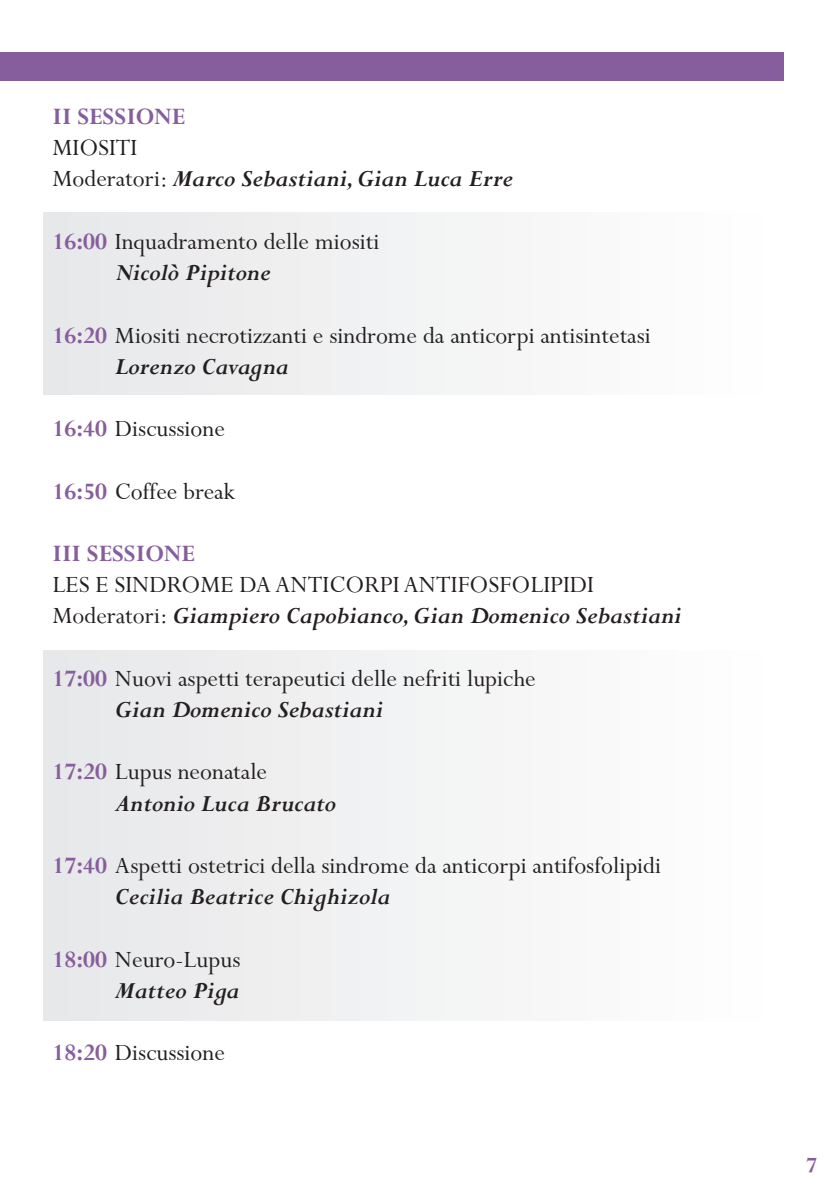
<style>
.page{position:relative;width:840px;height:1191px;background:#fff}
.page>*{position:absolute;margin:0;border:0;box-sizing:border-box;transform-origin:0 0}
.t1{font:26px "Perpetua";color:#231f20}
.nomi{font:italic 700 26px "Perpetua";color:#231f20}
.t2{font:700 26px "Perpetua";color:#875e9d}
.t3{font:700 24px "Perpetua";color:#875e9d}
.s1{font-weight:400;font-style:normal}
.s2{font-weight:700;color:#875e9d}
</style>
<div class="page">
<div style="left:44px;top:213px;width:734px;height:181px;background:#f2f3f4"></div>
<div style="left:44px;top:651px;width:734px;height:369px;background:#f2f3f4"></div>
<div style="left:0;top:52px;width:782px;height:29px;background:#875e9d"></div>
<p class="t2" style="left:52px;top:103px;width:134px">II SESSIONE</p>
<p class="t1" style="left:52px;top:134px;width:86px">MIOSITI</p>
<p class="nomi" style="left:52px;top:165px;width:461px"><span class="s1">Moderatori:</span> Marco Sebastiani, Gian Luca Erre</p>
<p class="t1" style="left:52px;top:228px;width:328px"><span class="s2">16:00</span> Inquadramento delle miositi</p>
<p class="nomi" style="left:115px;top:259px;width:157px">Nicolò Pipitone</p>
<p class="t1" style="left:52px;top:321px;width:599px"><span class="s2">16:20</span> Miositi necrotizzanti e sindrome da anticorpi antisintetasi</p>
<p class="nomi" style="left:115px;top:353px;width:175px">Lorenzo Cavagna</p>
<p class="t1" style="left:52px;top:415px;width:174px"><span class="s2">16:40</span> Discussione</p>
<p class="t1" style="left:52px;top:477px;width:184px"><span class="s2">16:50</span> Coffee break</p>
<p class="t2" style="left:52px;top:539px;width:144px">III SESSIONE</p>
<p class="t1" style="left:52px;top:571px;width:542px">LES E SINDROME DA ANTICORPI ANTIFOSFOLIPIDI</p>
<p class="nomi" style="left:52px;top:602px;width:630px"><span class="s1">Moderatori:</span> Giampiero Capobianco, Gian Domenico Sebastiani</p>
<p class="t1" style="left:52px;top:665px;width:484px"><span class="s2">17:00</span> Nuovi aspetti terapeutici delle nefriti lupiche</p>
<p class="nomi" style="left:115px;top:696px;width:270px">Gian Domenico Sebastiani</p>
<p class="t1" style="left:52px;top:758px;width:216px"><span class="s2">17:20</span> Lupus neonatale</p>
<p class="nomi" style="left:115px;top:789px;width:222px">Antonio Luca Brucato</p>
<p class="t1" style="left:52px;top:852px;width:609px"><span class="s2">17:40</span> Aspetti ostetrici della sindrome da anticorpi antifosfolipidi</p>
<p class="nomi" style="left:115px;top:883px;width:277px">Cecilia Beatrice Chighizola</p>
<p class="t1" style="left:52px;top:945px;width:189px"><span class="s2">18:00</span> Neuro-Lupus</p>
<p class="nomi" style="left:115px;top:977px;width:126px">Matteo Piga</p>
<p class="t1" style="left:52px;top:1039px;width:174px"><span class="s2">18:20</span> Discussione</p>
<p class="t3" style="left:805px;top:1152px;width:12px">7</p>
</div>
